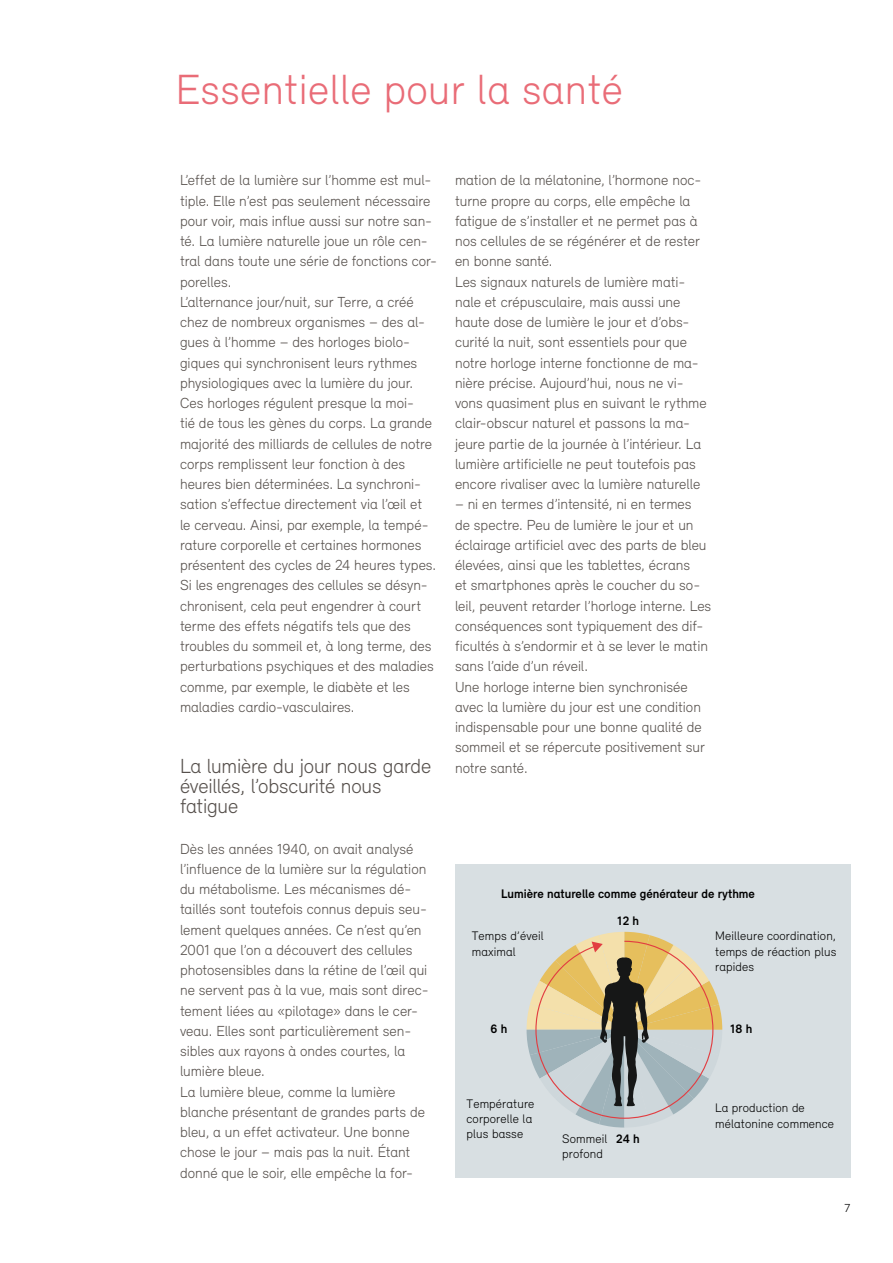
<style>
.page{position:relative;width:893px;height:1263px;background:#fff}
.page>*{position:absolute;margin:0;border:0;box-sizing:border-box;transform-origin:0 0}
.t1{font:300 43.5px "Relevant";letter-spacing:.01em;color:#e96c77}
.t2{font:300 21px/20.2px "Relevant";letter-spacing:-.01em;color:#57514d}
.t3{font:300 15px/20.2px "Relevant";color:#57514d}
.t4{font:300 12.75px/15.3px "Relevant";letter-spacing:.01em;color:#000}
.t5{font:700 12.75px "Relevant";color:#000}
.t6{font:300 12px "Relevant";color:#000}
</style>
<div class="page">
<div style="left:455px;top:865px;width:395px;height:313px;background:#d8dfe2"></div>
<svg style="left:527px;top:932px;width:195px;height:195px"></svg>
<h1 class="t1" style="left:176px;top:64px;width:449px">Essentielle pour la santé</h1>
<p class="t3" style="left:180px;top:170px;width:259px">L’effet de la lumière sur l’homme est mul&shy;tiple. Elle n’est pas seulement nécessaire pour voir, mais influe aussi sur notre san&shy;té. La lumière naturelle joue un rôle cen&shy;tral dans toute une série de fonctions cor&shy;porelles.<br>L’alternance jour/nuit, sur Terre, a créé chez de nombreux organismes – des al&shy;gues à l’homme – des horloges biolo&shy;giques qui synchronisent leurs rythmes physiologiques avec la lumière du jour.<br>Ces horloges régulent presque la moi-<br>tié de tous les gènes du corps. La grande majorité des milliards de cellules de notre corps remplissent leur fonction à des heures bien déterminées. La synchroni&shy;sation s’effectue directement via l’œil et<br>le cerveau. Ainsi, par exemple, la tempé&shy;rature corporelle et certaines hormones présentent des cycles de 24 heures types.<br>Si les engrenages des cellules se désyn&shy;chronisent, cela peut engendrer à court terme des effets négatifs tels que des troubles du sommeil et, à long terme, des perturbations psychiques et des maladies comme, par exemple, le diabète et les maladies cardio-vasculaires.</p>
<h2 class="t2" style="left:180px;top:755px;width:253px">La lumière du jour nous garde éveillés, l’obscurité nous fatigue</h2>
<p class="t3" style="left:180px;top:838px;width:250px">Dès les années 1940, on avait analysé l’influence de la lumière sur la régulation du métabolisme. Les mécanismes dé&shy;taillés sont toutefois connus depuis seu&shy;lement quelques années. Ce n’est qu’en 2001 que l’on a découvert des cellules photosensibles dans la rétine de l’œil qui ne servent pas à la vue, mais sont direc&shy;tement liées au «pilotage» dans le cer&shy;veau. Elles sont particulièrement sen&shy;sibles aux rayons à ondes courtes, la lumière bleue.<br>La lumière bleue, comme la lumière blanche présentant de grandes parts de bleu, a un effet activateur. Une bonne chose le jour – mais pas la nuit. Étant donné que le soir, elle empêche la for-</p>
<p class="t3" style="left:455px;top:170px;width:253px">mation de la mélatonine, l’hormone noc&shy;turne propre au corps, elle empêche la fatigue de s’installer et ne permet pas à nos cellules de se régénérer et de rester en bonne santé.<br>Les signaux naturels de lumière mati&shy;nale et crépusculaire, mais aussi une haute dose de lumière le jour et d’obs&shy;curité la nuit, sont essentiels pour que notre horloge interne fonctionne de ma&shy;nière précise. Aujourd’hui, nous ne vi&shy;vons quasiment plus en suivant le rythme clair-obscur naturel et passons la ma&shy;jeure partie de la journée à l’intérieur. La lumière artificielle ne peut toutefois pas encore rivaliser avec la lumière naturelle</p>
<p class="t3" style="left:455px;top:494px;width:258px">– ni en termes d’intensité, ni en termes<br>de spectre. Peu de lumière le jour et un éclairage artificiel avec des parts de bleu élevées, ainsi que les tablettes, écrans<br>et smartphones après le coucher du so&shy;leil, peuvent retarder l’horloge interne. Les conséquences sont typiquement des dif&shy;ficultés à s’endormir et à se lever le matin sans l’aide d’un réveil.<br>Une horloge interne bien synchronisée avec la lumière du jour est une condition indispensable pour une bonne qualité de sommeil et se répercute positivement sur notre santé.</p>
<p class="t5" style="left:501px;top:886px;width:255px">Lumière naturelle comme générateur de rythme</p>
<p class="t4" style="left:472px;top:928px;width:73px">Temps d’éveil maximal</p>
<p class="t5" style="left:617px;top:914px;width:24px">12 h</p>
<p class="t4" style="left:715px;top:928px;width:123px;text-align:justify">Meilleure coordination, temps de réaction plus rapides</p>
<p class="t5" style="left:491px;top:1021px;width:18px">6 h</p>
<p class="t5" style="left:730px;top:1021px;width:24px">18 h</p>
<p class="t4" style="left:466px;top:1096px;width:69px">Température corporelle la plus basse</p>
<p class="t4" style="left:562px;top:1131px;width:47px">Sommeil profond</p>
<p class="t5" style="left:616px;top:1131px;width:25px">24 h</p>
<p class="t4" style="left:715px;top:1100px;width:120px">La production de mélatonine commence</p>
<p class="t6" style="left:845px;top:1201px;width:7px">7</p>
</div>
